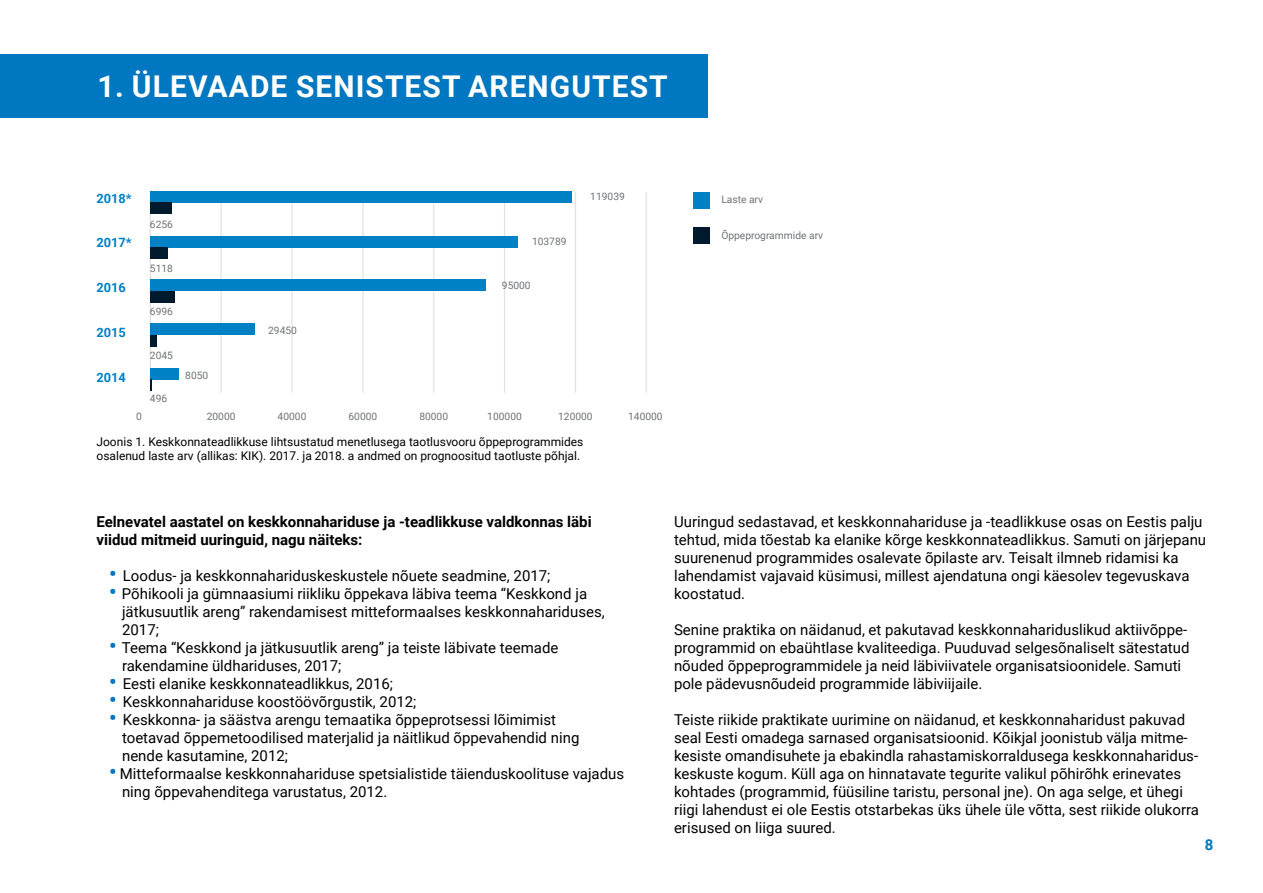
<style>
.page{position:relative;width:1263px;height:893px;background:#fff}
.page>*{position:absolute;margin:0;border:0;box-sizing:border-box;transform-origin:0 0}
.t1{font:700 30px "Roboto";color:#fff}
.t2{font:15px/18px "Roboto";color:#000}
.t3{font:700 15px/18px "Roboto";color:#000}
.t4{font:700 15px "Roboto";color:#0077c1}
.t5{font:700 12.75px "Roboto";color:#0080c5}
.t6{font:12px/14.4px "Roboto";color:#000}
.t7{font:10.2px "Roboto";color:#6e7173}
.s1{font-weight:700;font-size:21px;color:#0077c1}
</style>
<div class="page">
<div style="left:0;top:54px;width:708px;height:64px;background:#0077c1"></div>
<hr style="left:150px;top:192px;width:1px;height:201px;background:#e1e2e1">
<hr style="left:221px;top:192px;width:1px;height:201px;background:#e1e2e1">
<hr style="left:291px;top:192px;width:2px;height:201px;background:#e1e2e1">
<hr style="left:362px;top:192px;width:1px;height:201px;background:#e1e2e1">
<hr style="left:433px;top:192px;width:1px;height:201px;background:#e1e2e1">
<hr style="left:504px;top:192px;width:1px;height:201px;background:#e1e2e1">
<hr style="left:575px;top:192px;width:1px;height:201px;background:#e1e2e1">
<hr style="left:646px;top:192px;width:1px;height:201px;background:#e1e2e1">
<div style="left:150px;top:191px;width:422px;height:12px;background:#0080c5"></div>
<div style="left:150px;top:236px;width:368px;height:11px;background:#0080c5"></div>
<div style="left:150px;top:279px;width:336px;height:12px;background:#0080c5"></div>
<div style="left:150px;top:323px;width:104px;height:12px;background:#0080c5"></div>
<div style="left:150px;top:368px;width:29px;height:11px;background:#0080c5"></div>
<div style="left:693px;top:192px;width:16px;height:16px;background:#0080c5"></div>
<div style="left:150px;top:335px;width:7px;height:11px;background:#001a2d"></div>
<div style="left:150px;top:291px;width:25px;height:11px;background:#001a2d"></div>
<div style="left:150px;top:247px;width:18px;height:12px;background:#001a2d"></div>
<div style="left:150px;top:203px;width:22px;height:11px;background:#001a2d"></div>
<svg style="left:150px;top:379px;width:2px;height:12px"></svg>
<div style="left:693px;top:228px;width:17px;height:16px;background:#001a2d"></div>
<h1 class="t1" style="left:97px;top:65px;width:76px">1. Ülevaade</h1>
<h1 class="t1" style="left:296px;top:65px;width:20px">senistest</h1>
<h1 class="t1" style="left:468px;top:65px;width:21px">arengutest</h1>
<p class="t5" style="left:97px;top:189px;width:37px">2018*</p>
<p class="t5" style="left:97px;top:234px;width:37px">2017*</p>
<p class="t5" style="left:97px;top:279px;width:31px">2016</p>
<p class="t5" style="left:97px;top:324px;width:31px">2015</p>
<p class="t5" style="left:97px;top:368px;width:31px">2014</p>
<p class="t7" style="left:150px;top:217px;width:25px">6256</p>
<p class="t7" style="left:150px;top:261px;width:25px">5118</p>
<p class="t7" style="left:150px;top:305px;width:25px">6996</p>
<p class="t7" style="left:150px;top:348px;width:25px">2045</p>
<p class="t7" style="left:150px;top:392px;width:19px">496</p>
<p class="t7" style="left:185px;top:369px;width:25px">8050</p>
<p class="t7" style="left:268px;top:323px;width:30px">29450</p>
<p class="t7" style="left:532px;top:234px;width:36px">103789</p>
<p class="t7" style="left:502px;top:279px;width:30px">95000</p>
<p class="t7" style="left:590px;top:189px;width:36px">119039</p>
<p class="t7" style="left:136px;top:410px;width:7px">0</p>
<p class="t7" style="left:207px;top:410px;width:30px">20000</p>
<p class="t7" style="left:278px;top:410px;width:30px">40000</p>
<p class="t7" style="left:348px;top:410px;width:30px">60000</p>
<p class="t7" style="left:419px;top:410px;width:30px">80000</p>
<p class="t7" style="left:487px;top:410px;width:36px">100000</p>
<p class="t7" style="left:558px;top:410px;width:36px">120000</p>
<p class="t7" style="left:628px;top:410px;width:36px">140000</p>
<p class="t6" style="left:97px;top:434px;width:488px">Joonis 1. Keskkonnateadlikkuse lihtsustatud menetlusega taotlusvooru õppeprogrammides osalenud laste arv (allikas: KIK). 2017. ja 2018. a andmed on prognoositud taotluste põhjal.</p>
<p class="t7" style="left:721px;top:192px;width:43px">Laste arv</p>
<p class="t7" style="left:721px;top:228px;width:103px">Õppeprogrammide arv</p>
<p class="t3" style="left:97px;top:512px;width:497px">Eelnevatel aastatel on keskkonnahariduse ja -teadlikkuse valdkonnas läbi viidud mitmeid uuringuid, nagu näiteks:</p>
<p class="t2" style="left:109px;top:566px;width:443px"><span class="s1">•</span> Loodus- ja keskkonnahariduskeskustele nõuete seadmine, 2017;</p>
<p class="t2" style="left:122px;top:584px;width:484px;text-indent:-13px"><span class="s1">•</span> Põhikooli ja gümnaasiumi riikliku õppekava läbiva teema “Keskkond ja jätkusuutlik areng” rakendamisest mitteformaalses keskkonnahariduses,<br>2017;</p>
<p class="t2" style="left:122px;top:638px;width:438px;text-indent:-13px"><span class="s1">•</span> Teema “Keskkond ja jätkusuutlik areng” ja teiste läbivate teemade rakendamine üldhariduses, 2017;</p>
<p class="t2" style="left:109px;top:674px;width:285px"><span class="s1">•</span> Eesti elanike keskkonnateadlikkus, 2016;</p>
<p class="t2" style="left:109px;top:692px;width:309px"><span class="s1">•</span> Keskkonnahariduse koostöövõrgustik, 2012;</p>
<p class="t2" style="left:122px;top:710px;width:459px;text-indent:-13px"><span class="s1">•</span> Keskkonna- ja säästva arengu temaatika õppeprotsessi lõimimist toetavad õppemetoodilised materjalid ja näitlikud õppevahendid ning nende kasutamine, 2012;</p>
<p class="t2" style="left:122px;top:764px;width:504px;text-indent:-13px"><span class="s1">•</span> Mitteformaalse keskkonnahariduse spetsialistide täienduskoolituse vajadus ning õppevahenditega varustatus, 2012.</p>
<p class="t2" style="left:674px;top:512px;width:534px">Uuringud sedastavad, et keskkonnahariduse ja -teadlikkuse osas on Eestis palju tehtud, mida tõestab ka elanike kõrge keskkonnateadlikkus. Samuti on järjepanu suurenenud programmides osalevate õpilaste arv. Teisalt ilmneb ridamisi ka lahendamist vajavaid küsimusi, millest ajendatuna ongi käesolev tegevuskava koostatud.</p>
<p class="t2" style="left:674px;top:620px;width:517px">Senine praktika on näidanud, et pakutavad keskkonnahariduslikud aktiivõppe&shy;programmid on ebaühtlase kvaliteediga. Puuduvad selgesõnaliselt sätestatud nõuded õppeprogrammidele ja neid läbiviivatele organisatsioonidele. Samuti pole pädevusnõudeid programmide läbiviijaile.</p>
<p class="t2" style="left:674px;top:710px;width:526px">Teiste riikide praktikate uurimine on näidanud, et keskkonnaharidust pakuvad seal Eesti omadega sarnased organisatsioonid. Kõikjal joonistub välja mitme&shy;kesiste omandisuhete ja ebakindla rahastamiskorraldusega keskkonnaharidus&shy;keskuste kogum. Küll aga on hinnatavate tegurite valikul põhirõhk erinevates kohtades (programmid, füüsiline taristu, personal jne). On aga selge, et ühegi riigi lahendust ei ole Eestis otstarbekas üks ühele üle võtta, sest riikide olukorra erisused on liiga suured.</p>
<p class="t4" style="left:1205px;top:834px;width:10px">8</p>
</div>
